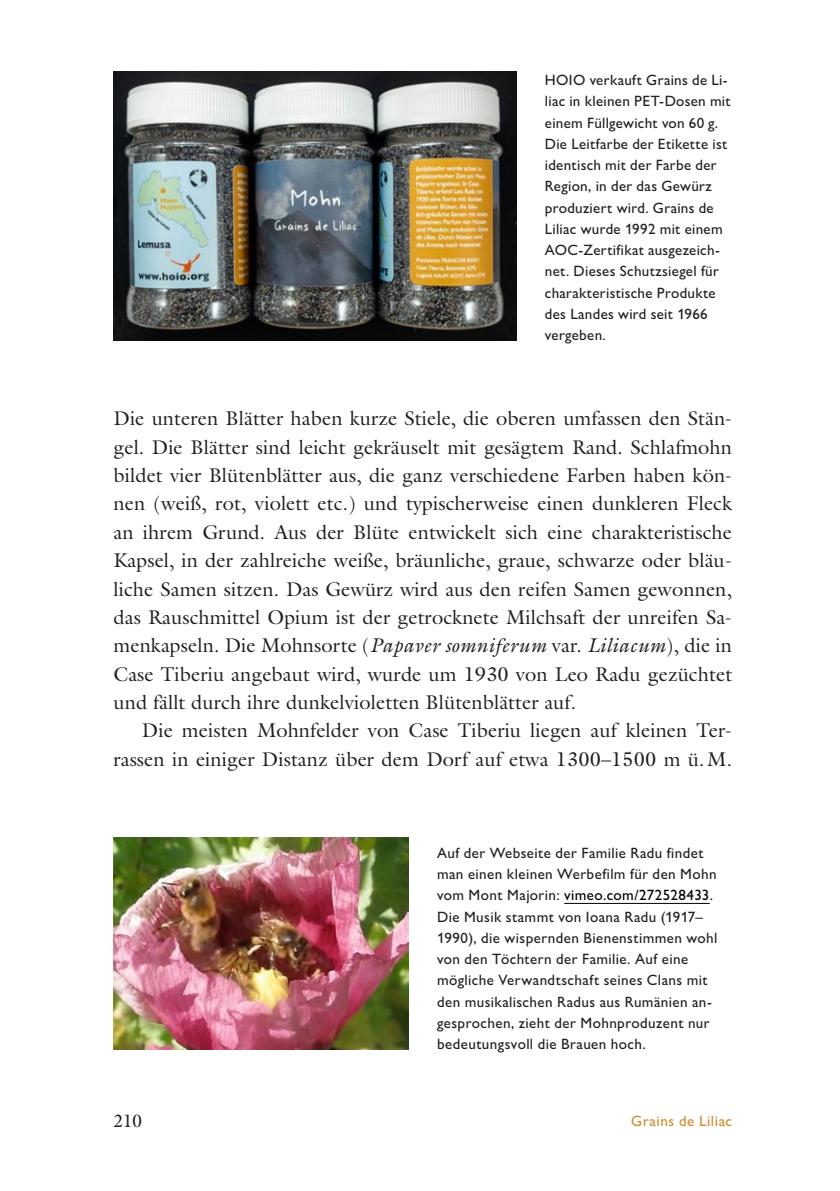
<style>
.page{position:relative;width:840px;height:1191px;background:#fff}
.page>*{position:absolute;margin:0;border:0;box-sizing:border-box;transform-origin:0 0}
.Lauftext{font:20px/28.4px "Galliard Pro";letter-spacing:.005em;color:#231f20;text-align:justify}
.t1{font:18px "Galliard Pro";color:#231f20}
.Bildlegende{font:500 15px/21.2px "Gill Sans Nova";letter-spacing:.025em;color:#231f20}
.t2{font:500 15px "Gill Sans Nova";letter-spacing:.04em;color:#cf8b2b}
.s1{font-style:italic}
.s2{color:#000}
</style>
<div class="page">
<img style="left:113px;top:71px;width:403px;height:269px">
<hr style="left:564px;top:903px;width:145px;height:1px;background:#000">
<img style="left:113px;top:837px;width:295px;height:212px">
<p class="Bildlegende" style="left:544px;top:69px;width:187px">HOIO verkauft Grains de Li&shy;liac in kleinen PET-Dosen mit einem Füllgewicht von 60 g.<br>Die Leitfarbe der Etikette ist identisch mit der Farbe der<br>Region, in der das Gewürz produziert wird. Grains de<br>Liliac wurde 1992 mit einem<br>AOC-Zertifikat ausgezeich&shy;net. Dieses Schutzsiegel für charakteristische Produkte des Landes wird seit 1966 vergeben.</p>
<p class="Lauftext" style="left:113px;top:404px;width:620px">Die unteren Blätter haben kurze Stiele, die oberen umfassen den Stän&shy;gel. Die Blätter sind leicht gekräuselt mit gesägtem Rand. Schlafmohn bildet vier Blütenblätter aus, die ganz verschiedene Farben haben kön&shy;nen (weiß, rot, violett etc.) und typischerweise einen dunkleren Fleck an ihrem Grund. Aus der Blüte entwickelt sich eine charakteristische Kapsel, in der zahlreiche weiße, bräunliche, graue, schwarze oder bläu&shy;liche Samen sitzen. Das Gewürz wird aus den reifen Samen gewonnen, das Rauschmittel Opium ist der getrocknete Milchsaft der unreifen Sa&shy;menkapseln. Die Mohnsorte (<span class="s1">Papaver somniferum</span> var. <span class="s1">Liliacum</span>), die in Case Tiberiu angebaut wird, wurde um 1930 von Leo Radu gezüchtet und fällt durch ihre dunkelvioletten Blütenblätter auf.</p>
<p class="Lauftext" style="left:113px;top:716px;width:619px;text-align:right">Die meisten Mohnfelder von Case Tiberiu liegen auf kleinen Ter&shy;rassen in einiger Distanz über dem Dorf auf etwa 1300–1500 m ü.M.</p>
<p class="Bildlegende" style="left:437px;top:842px;width:282px">Auf der Webseite der Familie Radu findet man einen kleinen Werbefilm für den Mohn vom Mont Majorin: <span class="s2">vimeo.com/272528433</span>.<br>Die Musik stammt von Ioana Radu (1917– 1990), die wispernden Bienenstimmen wohl von den Töchtern der Familie. Auf eine mögliche Verwandtschaft seines Clans mit den musikalischen Radus aus Rumänien an&shy;gesprochen, zieht der Mohnproduzent nur bedeutungsvoll die Brauen hoch.</p>
<p class="t1" style="left:113px;top:1108px;width:30px">210</p>
<p class="t2" style="left:631px;top:1111px;width:102px">Grains de Liliac</p>
</div>
